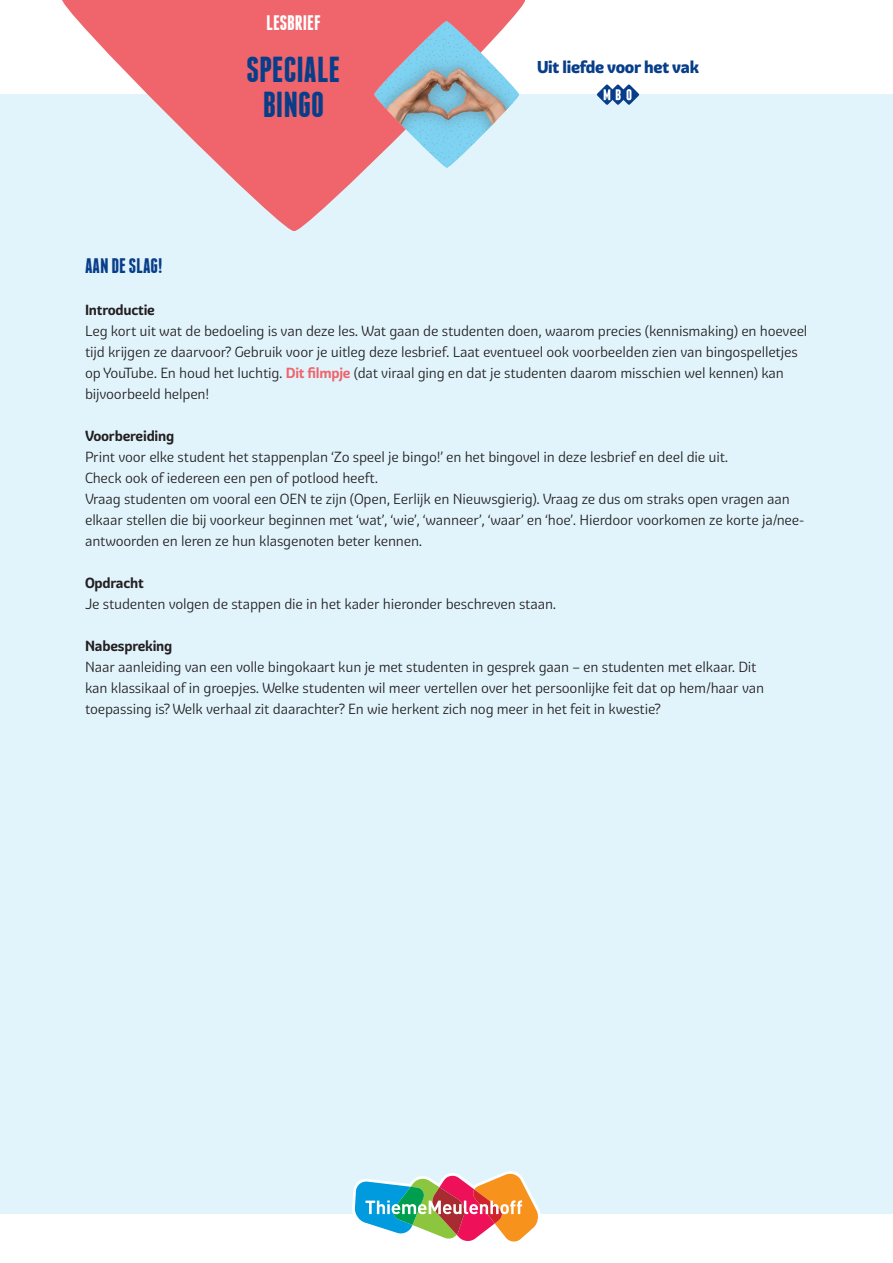
<style>
.page{position:relative;width:893px;height:1263px;background:#fff}
.page>*{position:absolute;margin:0;border:0;box-sizing:border-box;transform-origin:0 0}
.t1{font:700 36px/34.5px "Franchise";color:#083e89;text-align:center}
.t2{font:700 21px "Franchise";color:#083e89}
.t3{font:700 21px "Franchise";color:#fff}
.t4{font:800 16.65px "Graviola";letter-spacing:-.015em;color:#083e89}
.t5{font:14.25px/21px "Graviola";letter-spacing:-.015em;color:#231f20}
.t6{font:700 14.25px "Graviola";letter-spacing:-.015em;color:#231f20}
.s1{font-weight:700;color:#f0646b}
</style>
<div class="page">
<div style="left:0;top:94px;width:893px;height:1120px;background:#e1f4fc"></div>
<svg style="left:352px;top:1171px;width:189px;height:71px"></svg>
<svg style="left:62px;top:0;width:463px;height:231px;fill:#f0646b"></svg>
<svg style="left:596px;top:84px;width:44px;height:21px"></svg>
<img style="left:373px;top:21px;width:147px;height:147px">
<h2 class="t3" style="left:266px;top:13px;width:56px">LESBRIEF</h2>
<h1 class="t1" style="left:246px;top:52px;width:96px">SPECIALE<br>BINGO</h1>
<p class="t4" style="left:537px;top:56px;width:163px">Uit liefde voor het vak</p>
<h2 class="t2" style="left:85px;top:256px;width:79px">AAN DE SLAG!</h2>
<p class="t6" style="left:85px;top:301px;width:71px">Introductie</p>
<p class="t5" style="left:85px;top:321px;width:724px">Leg kort uit wat de bedoeling is van deze les. Wat gaan de studenten doen, waarom precies (kennismaking) en hoeveel tijd krijgen ze daarvoor? Gebruik voor je uitleg deze lesbrief. Laat eventueel ook voorbeelden zien van bingospelletjes op YouTube. En houd het luchtig. <span class="s1">Dit filmpje</span> (dat viraal ging en dat je studenten daarom misschien wel kennen) kan bijvoorbeeld helpen!</p>
<p class="t6" style="left:85px;top:427px;width:91px">Voorbereiding</p>
<p class="t5" style="left:85px;top:447px;width:721px">Print voor elke student het stappenplan ‘Zo speel je bingo!’ en het bingovel in deze lesbrief en deel die uit.<br>Check ook of iedereen een pen of potlood heeft.<br>Vraag studenten om vooral een OEN te zijn (Open, Eerlijk en Nieuwsgierig). Vraag ze dus om straks open vragen aan elkaar stellen die bij voorkeur beginnen met ‘wat’, ‘wie’, ‘wanneer’, ‘waar’ en ‘hoe’. Hierdoor voorkomen ze korte ja/nee&shy;antwoorden en leren ze hun klasgenoten beter kennen.</p>
<p class="t6" style="left:85px;top:574px;width:60px">Opdracht</p>
<p class="t5" style="left:85px;top:594px;width:473px">Je studenten volgen de stappen die in het kader hieronder beschreven staan.</p>
<p class="t6" style="left:85px;top:637px;width:89px">Nabespreking</p>
<p class="t5" style="left:85px;top:657px;width:681px">Naar aanleiding van een volle bingokaart kun je met studenten in gesprek gaan – en studenten met elkaar. Dit kan klassikaal of in groepjes. Welke studenten wil meer vertellen over het persoonlijke feit dat op hem/haar van toepassing is? Welk verhaal zit daarachter? En wie herkent zich nog meer in het feit in kwestie?</p>
</div>
